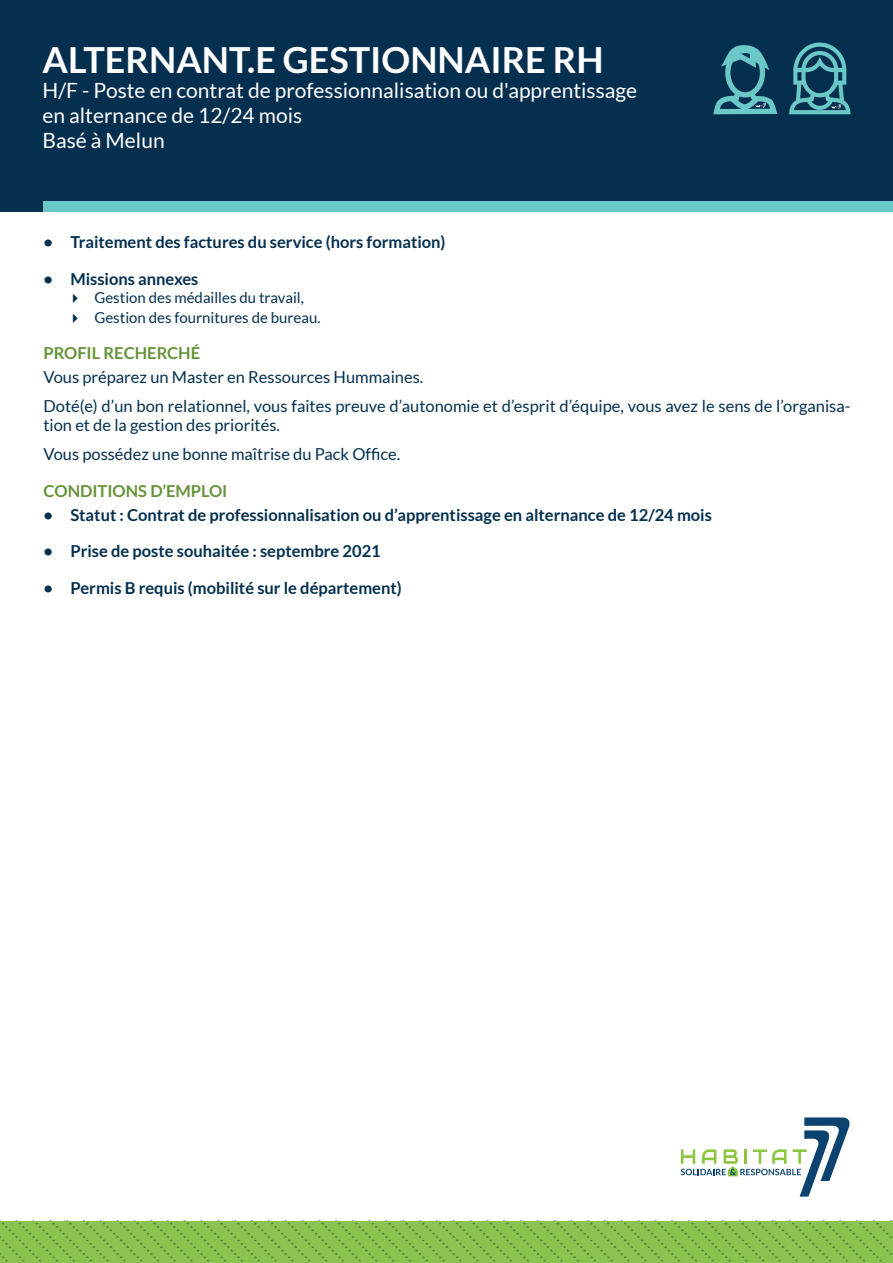
<style>
.page{position:relative;width:893px;height:1263px;background:#fff}
.page>*{position:absolute;margin:0;border:0;box-sizing:border-box;transform-origin:0 0}
.t1{font:700 36px "Lato";color:#fff}
.t2{font:21px/25.2px "Lato";color:#fff}
.t3{font:700 16.5px "Lato";color:#052f4f}
.t4{font:16.5px/28.3px "Lato";color:#052f4f}
.t5{font:700 16.5px "Lato";color:#659339}
.t6{font:15px/19.8px "Lato";color:#052f4f}
</style>
<div class="page">
<div style="left:0;top:0;width:893px;height:211px;background:#052f4f"></div>
<div style="left:0;top:1221px;width:893px;height:42px;background:#8ac350"></div>
<div style="left:43px;top:201px;width:850px;height:10px;background:#6ac8c7"></div>
<svg style="left:681px;top:1117px;width:169px;height:79px"></svg>
<svg style="left:789px;top:42px;width:61px;height:72px"></svg>
<div style="left:725px;top:48px;width:40px;height:49px;border:5px solid #6ac8c7;border-radius:50%"></div>
<svg style="left:721px;top:45px;width:49px;height:28px"></svg>
<svg style="left:713px;top:87px;width:65px;height:28px"></svg>
<h1 class="t1" style="left:43px;top:39px;width:563px">ALTERNANT.E GESTIONNAIRE RH</h1>
<p class="t2" style="left:43px;top:78px;width:596px">H/F - Poste en contrat de professionnalisation ou d'apprentissage en alternance de 12/24 mois<br>Basé à Melun</p>
<p class="t3" style="left:43px;top:232px;width:404px">• Traitement des factures du service (hors formation)</p>
<p class="t3" style="left:43px;top:269px;width:157px">• Missions annexes</p>
<p class="t6" style="left:94px;top:287px;width:228px">Gestion des médailles du travail,<br>Gestion des fournitures de bureau.</p>
<p class="t5" style="left:43px;top:344px;width:158px">PROFIL RECHERCHÉ</p>
<p class="t4" style="left:43px;top:363px;width:808px">Vous préparez un Master en Ressources Hummaines.<br>Doté(e) d’un bon relationnel, vous faites preuve d’autonomie et d’esprit d’équipe, vous avez le sens de l’organisa-</p>
<p class="t4" style="left:43px;top:411px;width:358px">tion et de la gestion des priorités.<br>Vous possédez une bonne maîtrise du Pack Office.</p>
<p class="t5" style="left:43px;top:481px;width:185px">CONDITIONS D’EMPLOI</p>
<p class="t3" style="left:43px;top:505px;width:670px">• Statut : Contrat de professionnalisation ou d’apprentissage en alternance de 12/24 mois</p>
<p class="t3" style="left:43px;top:542px;width:339px">• Prise de poste souhaitée : septembre 2021</p>
<p class="t3" style="left:43px;top:579px;width:360px">• Permis B requis (mobilité sur le département)</p>
</div>
